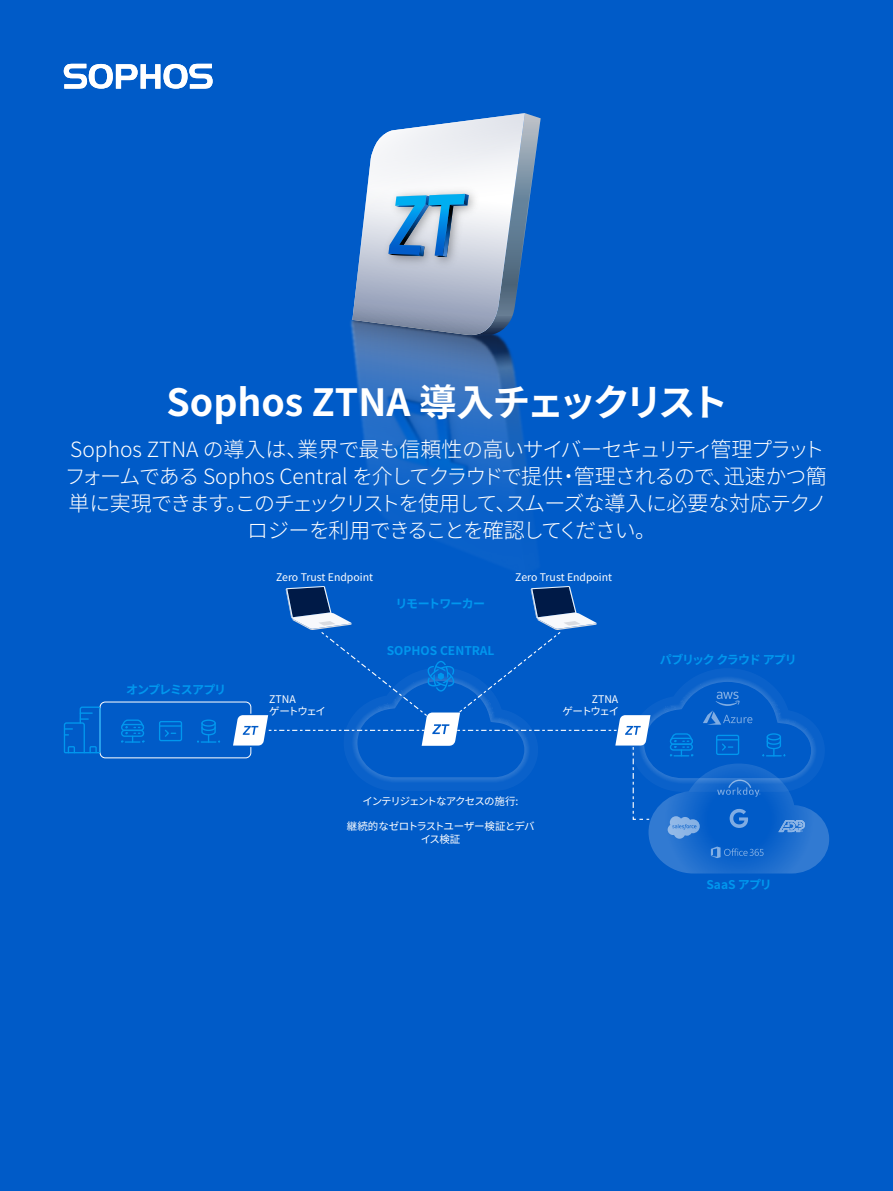
<style>
.page{position:relative;width:893px;height:1191px;background:#005bc8}
.page>*{position:absolute;margin:0;border:0;box-sizing:border-box;transform-origin:0 0}
.t1{font:700 37.5px "Noto Sans CJ Kjp";letter-spacing:-.005em;color:#fff}
.Intro_copy{font:300 21px/27px "Noto Sans CJ Kjp";letter-spacing:-.045em;color:#fff;text-align:center}
.Heading_2{font:700 12px "Noto Sans CJ Kjp";letter-spacing:-.06em;color:#0097ee}
.Heading_2-2{font:700 12px "Noto Sans CJ Kjp";color:#0097ee}
.Heading_2-3{font:700 12px "Noto Sans CJ Kjp";letter-spacing:-.105em;color:#0097ee}
.Heading_2-4{font:700 12px "Noto Sans CJ Kjp";letter-spacing:-.085em;color:#0097ee}
.Body_Copy_2{font:10.5px "Noto Sans CJ Kjp";color:#fff}
.Body_Copy_2-2{font:10.5px/12.6px "Noto Sans CJ Kjp";letter-spacing:-.045em;color:#fff;text-align:center}
.Body_Copy_2-3{font:10.5px/12.6px "Noto Sans CJ Kjp";letter-spacing:-.075em;color:#fff}
.Body_Copy_2-4{font:10.5px "Noto Sans CJ Kjp";letter-spacing:-.1em;color:#fff}
</style>
<div class="page">
<svg style="left:64px;top:64px;width:149px;height:25px"></svg>
<img style="left:405px;top:348px;width:124px;height:183px">
<img style="left:350px;top:319px;width:159px;height:30px">
<img style="left:353px;top:349px;width:164px;height:175px">
<img style="left:489px;top:442px;width:3px;height:60px">
<img style="left:489px;top:439px;width:2px;height:51px">
<img style="left:364px;top:374px;width:125px;height:128px">
<img style="left:372px;top:385px;width:78px;height:105px">
<img style="left:406px;top:442px;width:83px;height:60px">
<img style="left:419px;top:386px;width:54px;height:100px">
<svg style="left:352px;top:113px;width:189px;height:223px"></svg>
<div style="left:201px;top:719px;width:15px;height:7px;border:1px solid #0097ee;border-radius:50%"></div>
<svg style="left:197px;top:721px;width:23px;height:22px"></svg>
<div style="left:159px;top:721px;width:23px;height:20px;border:1px solid #0097ee;border-radius:2px"></div>
<svg style="left:160px;top:725px;width:21px;height:13px"></svg>
<svg style="left:121px;top:719px;width:24px;height:24px"></svg>
<div style="left:100px;top:701px;width:151px;height:57px;border:1px solid #fff;border-radius:5px"></div>
<svg style="left:64px;top:706px;width:37px;height:48px"></svg>
<svg style="left:233px;top:586px;width:596px;height:287px"></svg>
<p class="t1" style="left:167px;top:381px;width:563px">Sophos ZTNA 導入チェックリスト</p>
<p class="Intro_copy" style="left:65px;top:436px;width:764px">Sophos ZTNA の導入は、業界で最も信頼性の高いサイバーセキュリティ管理プラットフォームである Sophos Central を介してクラウドで提供・管理されるので、迅速かつ簡単に実現できます。このチェックリストを使用して、スムーズな導入に必要な対応テクノロジーを利用できることを確認してください。</p>
<p class="Heading_2-4" style="left:126px;top:683px;width:101px">オンプレミスアプリ</p>
<p class="Body_Copy_2" style="left:276px;top:571px;width:98px">Zero Trust Endpoint</p>
<p class="Body_Copy_2" style="left:515px;top:571px;width:98px">Zero Trust Endpoint</p>
<p class="Heading_2" style="left:396px;top:597px;width:91px">リモートワーカー</p>
<p class="Heading_2-2" style="left:387px;top:644px;width:109px">SOPHOS CENTRAL</p>
<p class="Body_Copy_2-3" style="left:269px;top:693px;width:58px">ZTNA<br>ゲートウェイ</p>
<p class="Body_Copy_2-3" style="left:562px;top:693px;width:58px;text-align:right">ZTNA<br>ゲートウェイ</p>
<p class="Body_Copy_2-4" style="left:363px;top:795px;width:157px">インテリジェントなアクセスの施行:</p>
<p class="Body_Copy_2-2" style="left:347px;top:820px;width:189px">継続的なゼロトラストユーザー検証とデバイス検証</p>
<p class="Heading_2-3" style="left:660px;top:652px;width:138px">パブリック クラウド アプリ</p>
<p class="Heading_2" style="left:706px;top:877px;width:67px">SaaS アプリ</p>
</div>
